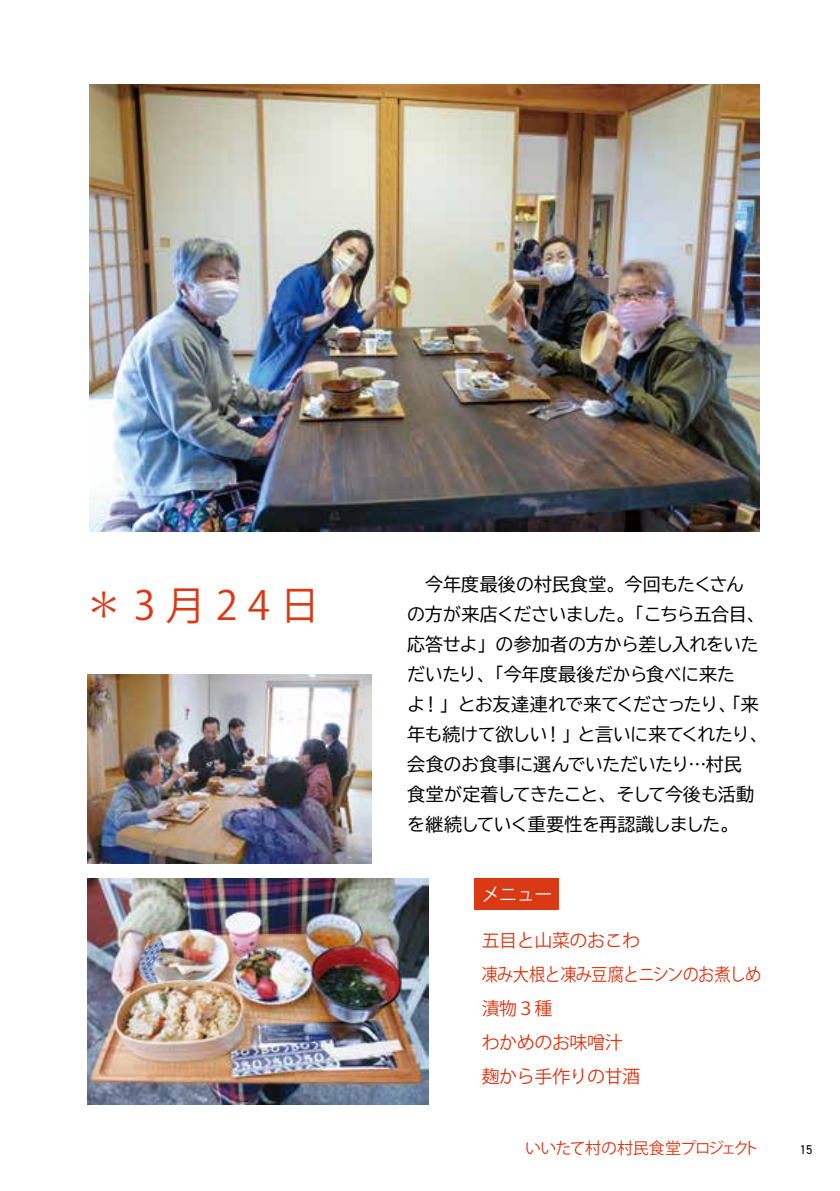
<style>
.page{position:relative;width:840px;height:1191px;background:#fff}
.page>*{position:absolute;margin:0;border:0;box-sizing:border-box;transform-origin:0 0}
.t1{font:40px "DNP Shuei N Min Std L 83 pv RKSJ H";letter-spacing:.25em;color:#da3915}
.t2{font:18px/30px "TBUD Go Std";letter-spacing:-.025em;color:#000}
.t3{font:18px/34px "UD Shin M Go Pr 6 N Light 83 pv RKSJ H";letter-spacing:-.025em;color:#da3915}
.t4{font:18px "DNP Shuei M Go Std B 83 pv RKSJ H";color:#fff}
.t5{font:16px "DNP Shuei M Go Std B 83 pv RKSJ H";letter-spacing:-.04em;color:#da3915}
.t6{font:12.8px "DIN2014";color:#000}
</style>
<div class="page">
<div style="left:473px;top:878px;width:85px;height:32px;background:#da3915"></div>
<img style="left:88px;top:878px;width:340px;height:226px">
<img style="left:88px;top:674px;width:283px;height:189px">
<img style="left:89px;top:85px;width:669px;height:446px">
<h1 class="t1" style="left:84px;top:583px;width:237px">＊3月24日</h1>
<p class="t2" style="left:407px;top:568px;width:362px">　今年度最後の村民食堂。今回もたくさん<br>の方が来店くださいました。「こちら五合目、応答せよ」の参加者の方から差し入れをいただいたり、「今年度最後だから食べに来た<br>よ！」とお友達連れで来てくださったり、「来年も続けて欲しい！」と言いに来てくれたり、会食のお食事に選んでいただいたり…村民<br>食堂が定着してきたこと、そして今後も活動を継続していく重要性を再認識しました。</p>
<p class="t4" style="left:481px;top:884px;width:72px">メニュー</p>
<p class="t3" style="left:481px;top:924px;width:281px">五目と山菜のおこわ<br>凍み大根と凍み豆腐とニシンのお煮しめ漬物３種<br>わかめのお味噌汁<br>麹から手作りの甘酒</p>
<p class="t5" style="left:524px;top:1139px;width:235px">いいたて村の村民食堂プロジェクト</p>
<p class="t6" style="left:799px;top:1141px;width:14px">15</p>
</div>
